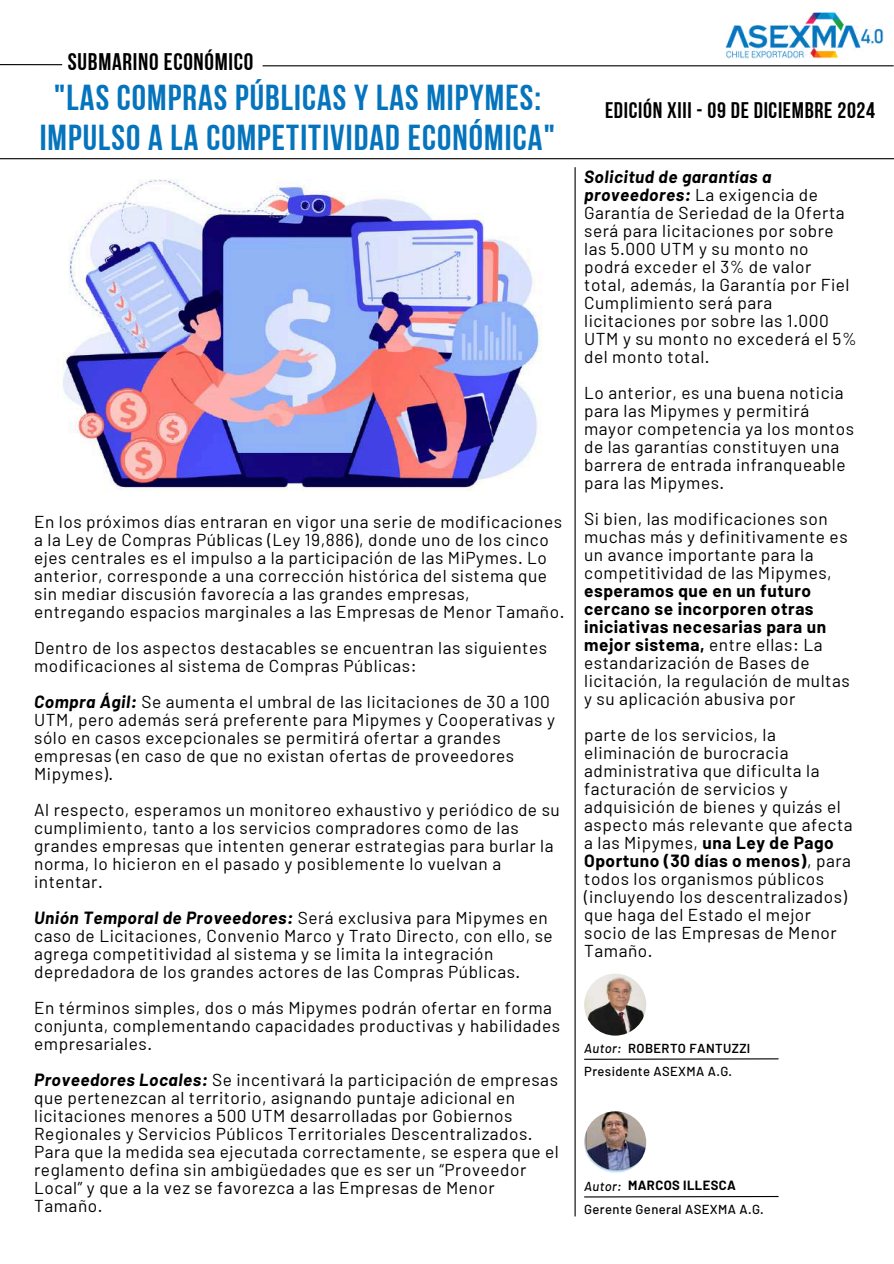
<style>
.page{position:relative;width:894px;height:1264px;background:#fff}
.page>*{position:absolute;margin:0;border:0;box-sizing:border-box;transform-origin:0 0}
.t1{font:36px/39.3px "Bebas Neue Cyrillic";letter-spacing:.03em;color:#0574bc;text-align:center}
.t2{font:24px "Bebas Neue Cyrillic";letter-spacing:.03em;color:#000}
.t3{font:22.5px "Bebas Neue Cyrillic";letter-spacing:.03em;color:#000}
.t4{font:17.25px/18px "Barlow";letter-spacing:.03em;color:#000}
.t5{font:500 13.05px/24.5px "Barlow";letter-spacing:.03em;color:#000}
.s1{font-weight:700;font-style:italic}
.s2{font-weight:700}
.s3{font-style:italic}
.s4{font-weight:600}
</style>
<div class="page">
<hr style="left:0;top:64px;width:62px;height:1px;background:#000">
<hr style="left:262px;top:65px;width:631px;height:1px;background:#000">
<img style="left:724px;top:13px;width:159px;height:46px">
<hr style="left:574px;top:167px;width:1px;height:1049px;background:#000">
<img style="left:62px;top:179px;width:479px;height:312px">
<img style="left:584px;top:1111px;width:62px;height:62px;border-radius:50%">
<hr style="left:584px;top:1195px;width:194px;height:2px;background:#000">
<img style="left:584px;top:973px;width:62px;height:62px;border-radius:50%">
<hr style="left:584px;top:1058px;width:194px;height:1px;background:#000">
<hr style="left:0;top:158px;width:893px;height:1px;background:#000">
<h2 class="t2" style="left:68px;top:52px;width:187px">SUBMARINO ECONÓMICO</h2>
<h1 class="t1" style="left:40px;top:82px;width:517px">"LAS COMPRAS PÚBLICAS Y LAS MIPYMES:<br>IMPULSO A LA COMPETITIVIDAD ECONÓMICA"</h1>
<p class="t4" style="left:34px;top:512px;width:531px">En los próximos días entraran en vigor una serie de modificaciones a la Ley de Compras Públicas (Ley 19,886), donde uno de los cinco ejes centrales es el impulso a la participación de las MiPymes. Lo anterior, corresponde a una corrección histórica del sistema que sin mediar discusión favorecía a las grandes empresas, entregando espacios marginales a las Empresas de Menor Tamaño.</p>
<p class="t4" style="left:34px;top:638px;width:514px">Dentro de los aspectos destacables se encuentran las siguientes modificaciones al sistema de Compras Públicas:</p>
<p class="t4" style="left:34px;top:692px;width:522px"><span class="s1">Compra Ágil:</span> Se aumenta el umbral de las licitaciones de 30 a 100<br>UTM, pero además será preferente para Mipymes y Cooperativas y sólo en casos excepcionales se permitirá ofertar a grandes empresas (en caso de que no existan ofertas de proveedores Mipymes).</p>
<p class="t4" style="left:34px;top:800px;width:527px">Al respecto, esperamos un monitoreo exhaustivo y periódico de su cumplimiento, tanto a los servicios compradores como de las grandes empresas que intenten generar estrategias para burlar la norma, lo hicieron en el pasado y posiblemente lo vuelvan a intentar.</p>
<p class="t4" style="left:34px;top:908px;width:520px"><span class="s1">Unión Temporal de Proveedores:</span> Será exclusiva para Mipymes en caso de Licitaciones, Convenio Marco y Trato Directo, con ello, se agrega competitividad al sistema y se limita la integración depredadora de los grandes actores de las Compras Públicas.</p>
<p class="t4" style="left:34px;top:998px;width:527px">En términos simples, dos o más Mipymes podrán ofertar en forma conjunta, complementando capacidades productivas y habilidades empresariales.</p>
<p class="t4" style="left:34px;top:1070px;width:526px"><span class="s1">Proveedores Locales:</span> Se incentivará la participación de empresas que pertenezcan al territorio, asignando puntaje adicional en licitaciones menores a 500 UTM desarrolladas por Gobiernos Regionales y Servicios Públicos Territoriales Descentralizados.<br>Para que la medida sea ejecutada correctamente, se espera que el reglamento defina sin ambigüedades que es ser un “Proveedor Local” y que a la vez se favorezca a las Empresas de Menor Tamaño.</p>
<h3 class="t3" style="left:605px;top:101px;width:271px">EDICIÓN XIII - 09 DE DICIEMBRE 2024</h3>
<p class="t4" style="left:584px;top:167px;width:274px"><span class="s1">Solicitud de garantías a proveedores:</span> La exigencia de<br>Garantía de Seriedad de la Oferta será para licitaciones por sobre las 5.000 UTM y su monto no podrá exceder el 3% de valor total, además, la Garantía por Fiel<br>Cumplimiento será para licitaciones por sobre las 1.000<br>UTM y su monto no excederá el 5% del monto total.</p>
<p class="t4" style="left:584px;top:383px;width:271px">Lo anterior, es una buena noticia para las Mipymes y permitirá mayor competencia ya los montos de las garantías constituyen una barrera de entrada infranqueable para las Mipymes.</p>
<p class="t4" style="left:584px;top:509px;width:265px">Si bien, las modificaciones son muchas más y definitivamente es un avance importante para la competitividad de las Mipymes,</p>
<p class="t4" style="left:584px;top:581px;width:267px"><span class="s2">esperamos que en un futuro cercano se incorporen otras iniciativas necesarias para un mejor sistema,</span> entre ellas: La estandarización de Bases de licitación, la regulación de multas y su aplicación abusiva por</p>
<p class="t4" style="left:584px;top:725px;width:270px">parte de los servicios, la eliminación de burocracia administrativa que dificulta la facturación de servicios y adquisición de bienes y quizás el aspecto más relevante que afecta a las Mipymes, <span class="s2">una Ley de Pago<br>Oportuno (30 días o menos)</span>, para todos los organismos públicos (incluyendo los descentralizados) que haga del Estado el mejor socio de las Empresas de Menor<br>Tamaño.</p>
<p class="t5" style="left:584px;top:1035px;width:168px;line-height:23.5px"><span class="s3">Autor:</span> <span class="s4">ROBERTO FANTUZZI<br></span>Presidente ASEXMA A.G.</p>
<p class="t5" style="left:584px;top:1172px;width:181px"><span class="s3">Autor:</span> <span class="s2">MARCOS ILLESCA<br></span>Gerente General ASEXMA A.G.</p>
</div>
